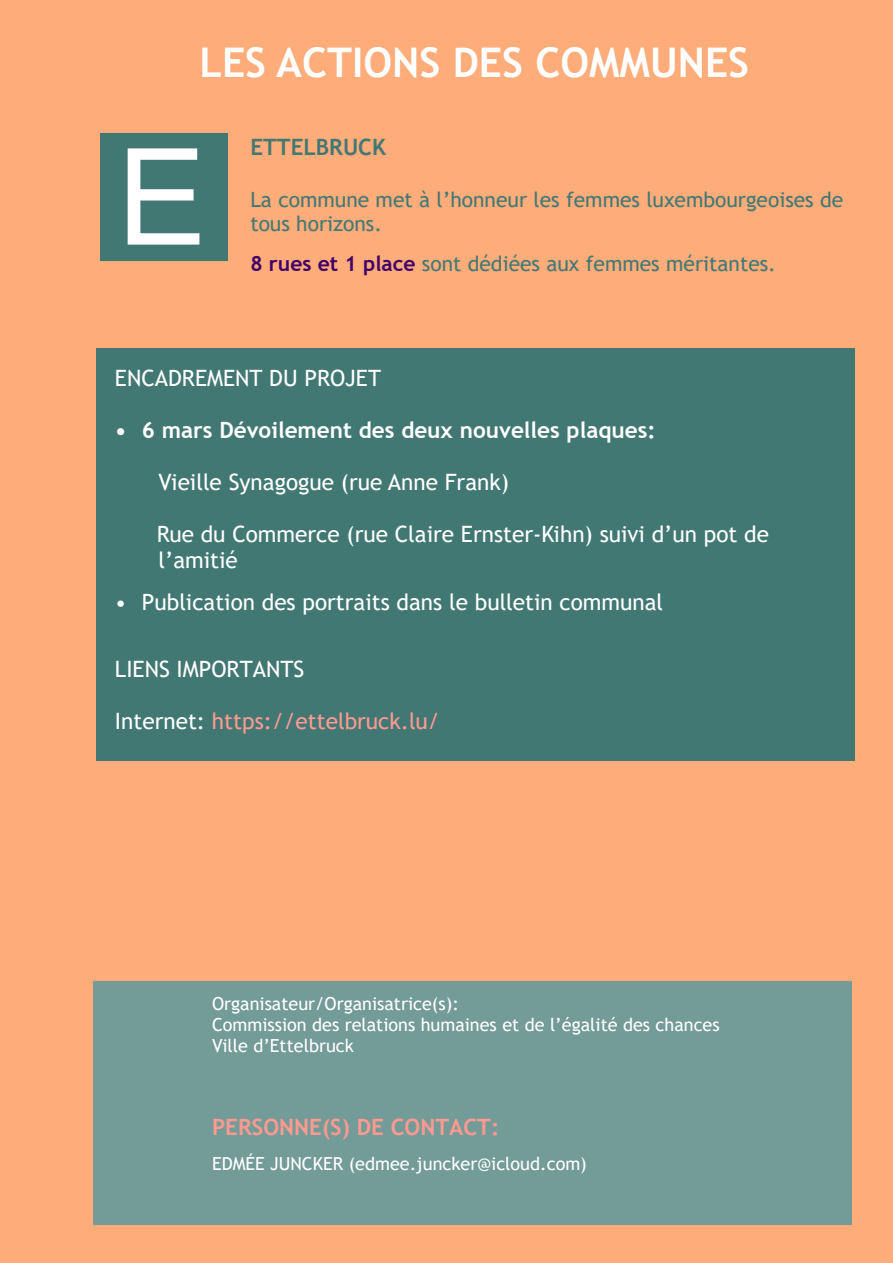
<style>
.page{position:relative;width:893px;height:1263px;background:#feac7a}
.page>*{position:absolute;margin:0;border:0;box-sizing:border-box;transform-origin:0 0}
.t1{font:134.25px "Arial";color:#fff}
.t2{font:700 40.8px "Trebuchet MS";color:#fff}
.t3{font:22.5px/26.1px "Trebuchet MS";color:#fff}
.t4{font:700 22.5px "Trebuchet MS";color:#fff}
.t5{font:22.5px "Trebuchet MS";color:#ff9a90}
.t6{font:700 22.5px "Trebuchet MS";color:#ff9a90}
.t7{font:700 22.5px "Trebuchet MS";color:#427874}
.t8{font:21px/24.3px "Trebuchet MS";color:#427874}
.t9{font:18px/20.9px "Trebuchet MS";color:#fff}
.s1{font-weight:700;color:#410068}
.s2{color:#fff}
</style>
<div class="page">
<div style="left:94px;top:981px;width:758px;height:243px;background:#739b98"></div>
<div style="left:100px;top:133px;width:127px;height:127px;background:#427874"></div>
<div style="left:96px;top:348px;width:759px;height:412px;background:#427874"></div>
<h2 class="t2" style="left:199px;top:47px;width:551px">LES ACTIONS DES COMMUNES</h2>
<h1 class="t1" style="left:117px;top:147px;width:91px">E</h1>
<p class="t7" style="left:250px;top:139px;width:137px">ETTELBRUCK</p>
<p class="t8" style="left:250px;top:189px;width:594px">La commune met à l’honneur les femmes luxembourgeoises de tous horizons.</p>
<p class="t8" style="left:250px;top:253px;width:527px"><span class="s1">8 rues et 1 place</span> sont dédiées aux femmes méritantes.</p>
<p class="t3" style="left:115px;top:367px;width:268px">ENCADREMENT DU PROJET</p>
<p class="t4" style="left:115px;top:421px;width:542px">• 6 mars Dévoilement des deux nouvelles plaques:</p>
<p class="t3" style="left:158px;top:471px;width:352px">Vieille Synagogue (rue Anne Frank)</p>
<p class="t3" style="left:157px;top:523px;width:613px">Rue du Commerce (rue Claire Ernster-Kihn) suivi d’un pot de l’amitié</p>
<p class="t3" style="left:115px;top:590px;width:550px">• Publication des portraits dans le bulletin communal</p>
<p class="t3" style="left:115px;top:657px;width:191px">LIENS IMPORTANTS</p>
<p class="t5" style="left:115px;top:712px;width:326px"><span class="s2">Internet:</span> https://ettelbruck.lu/</p>
<p class="t9" style="left:212px;top:995px;width:509px">Organisateur/Organisatrice(s):<br>Commission des relations humaines et de l’égalité des chances<br>Ville d’Ettelbruck</p>
<p class="t6" style="left:212px;top:1118px;width:289px">PERSONNE(S) DE CONTACT:</p>
<p class="t9" style="left:212px;top:1155px;width:376px">EDMÉE JUNCKER (edmee.juncker@icloud.com)</p>
</div>
